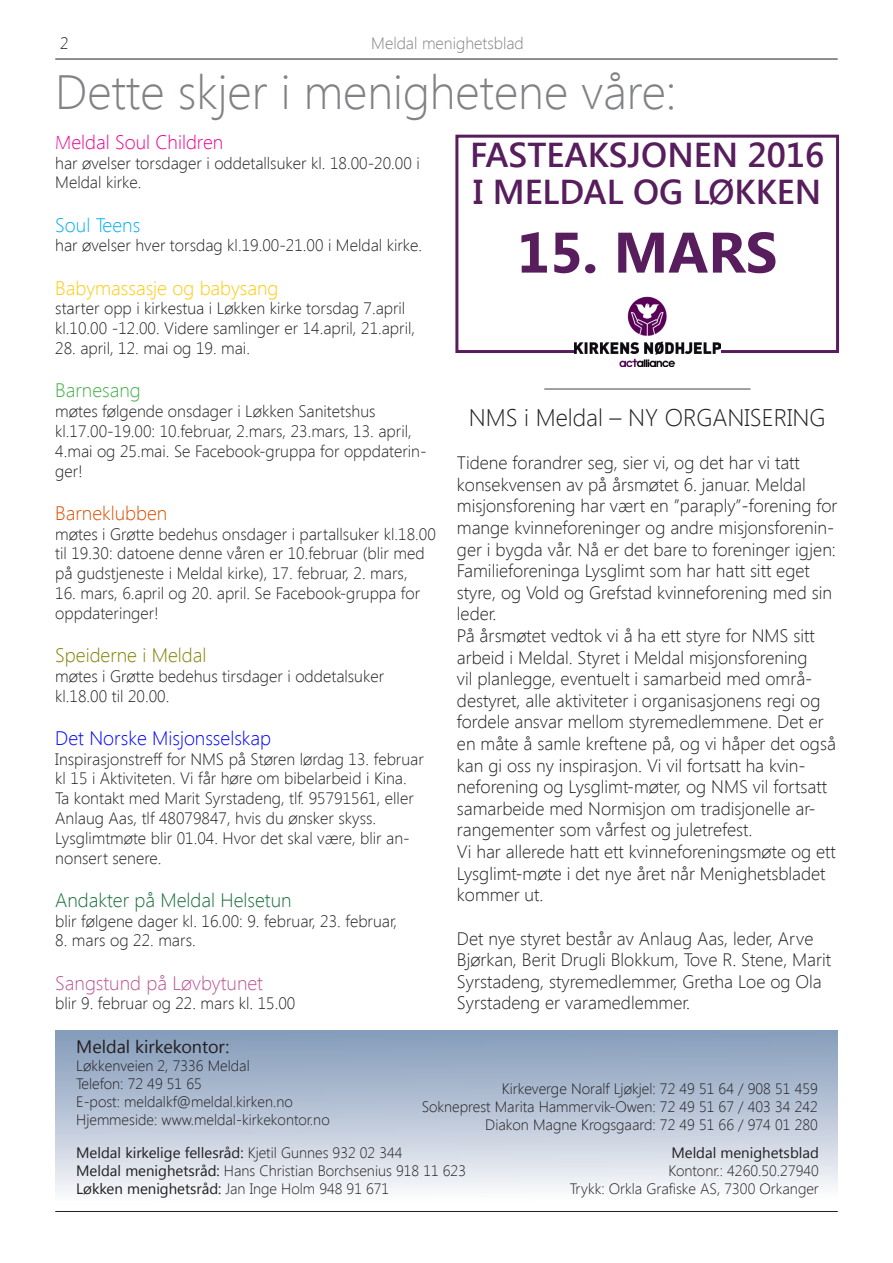
<style>
.page{position:relative;width:893px;height:1263px;background:#fff}
.page>*{position:absolute;margin:0;border:0;box-sizing:border-box;transform-origin:0 0}
.t1{font:700 57px "Segoe UI";color:#571d5c}
.t2{font:300 48px "Segoe UI";color:#808285}
.t3{font:600 34.5px/36.9px "Segoe UI";color:#571d5c}
.t4{font:300 24px "Segoe UI";color:#231f20}
.t5{font:300 19.5px "Segoe UI";color:#176c3b}
.t6{font:300 19.5px "Segoe UI";color:#00f}
.t7{font:300 19.5px "Segoe UI";color:#feca0a}
.t8{font:300 19.5px "Segoe UI";color:#ba5493}
.t9{font:300 19.5px "Segoe UI";color:#ed028c}
.t10{font:300 19.5px "Segoe UI";color:#7f7f00}
.t11{font:300 19.5px "Segoe UI";color:#d84e00}
.t12{font:300 19.5px "Segoe UI";color:#00aeef}
.t13{font:300 19.5px "Segoe UI";color:#40ae49}
.t14{font:300 18px/21.6px "Segoe UI";color:#231f20}
.t15{font:18px "Segoe UI";color:#231f20}
.t16{font:300 16.5px/19.8px "Segoe UI";color:#231f20}
.t17{font:300 16.5px "Segoe UI";color:#808285}
.t18{font:300 15px/18px "Segoe UI";color:#231f20;text-align:right}
.t19{font:15px "Segoe UI";color:#231f20}
.s1{font-family:"Eras ITC"}
.s2{font-weight:400}
</style>
<div class="page">
<div style="left:55px;top:1030px;width:782px;height:170px;background:linear-gradient(to bottom,#8199b8,#f8f8fa)"></div>
<hr style="left:55px;top:59px;width:783px;height:1px;background:#231f20">
<hr style="left:55px;top:1211px;width:783px;height:1px;background:#231f20">
<div style="left:455px;top:135px;width:384px;height:218px;border:3px solid #571d5c"></div>
<img style="left:574px;top:296px;width:146px;height:70px">
<hr style="left:544px;top:388px;width:206px;height:2px;background:#808285">
<p class="t16" style="left:60px;top:33px;width:10px">2</p>
<p class="t17" style="left:371px;top:32px;width:154px">Meldal menighetsblad</p>
<h2 class="t2" style="left:55px;top:59px;width:623px">Dette skjer i menighetene våre:</h2>
<p class="t9" style="left:55px;top:128px;width:170px"><span class="s1">M</span>eldal Soul Children</p>
<p class="t16" style="left:55px;top:152px;width:366px">har øvelser torsdager i oddetallsuker kl. 18.00-20.00 i<br>Meldal kirke.</p>
<p class="t12" style="left:55px;top:211px;width:87px">Soul Teens</p>
<p class="t16" style="left:55px;top:235px;width:368px">har øvelser hver torsdag kl.19.00-21.00 i Meldal kirke.</p>
<p class="t7" style="left:55px;top:274px;width:225px">Babymassasje og babysang</p>
<p class="t16" style="left:55px;top:298px;width:361px">starter opp i kirkestua i Løkken kirke torsdag 7.april kl.10.00 -12.00. Videre samlinger er 14.april, 21.april,</p>
<p class="t16" style="left:55px;top:338px;width:196px">28. april, 12. mai og 19. mai.</p>
<p class="t13" style="left:55px;top:377px;width:87px">Barnesang</p>
<p class="t16" style="left:55px;top:401px;width:373px">møtes følgende onsdager i Løkken Sanitetshus kl.17.00-19.00: 10.februar, 2.mars, 23.mars, 13. april, 4.mai og 25.mai. Se Facebook-gruppa for oppdaterin&shy;ger!</p>
<p class="t11" style="left:55px;top:499px;width:114px">Barneklubben</p>
<p class="t16" style="left:55px;top:523px;width:382px">møtes i Grøtte bedehus onsdager i partallsuker kl.18.00 til 19.30: datoene denne våren er 10.februar (blir med på gudstjeneste i Meldal kirke), 17. februar, 2. mars,</p>
<p class="t16" style="left:55px;top:583px;width:366px">16. mars, 6.april og 20. april. Se Facebook-gruppa for oppdateringer!</p>
<p class="t10" style="left:55px;top:641px;width:153px">Speiderne i Meldal</p>
<p class="t16" style="left:55px;top:665px;width:330px">møtes i Grøtte bedehus tirsdager i oddetalsuker kl.18.00 til 20.00.</p>
<p class="t6" style="left:55px;top:724px;width:217px">Det Norske Misjonsselskap</p>
<p class="t16" style="left:55px;top:748px;width:370px">Inspirasjonstreff for NMS på Støren lørdag 13. februar kl 15 i Aktiviteten. Vi får høre om bibelarbeid i Kina.<br>Ta kontakt med Marit Syrstadeng, tlf. 95791561, eller Anlaug Aas, tlf 48079847, hvis du ønsker skyss.<br>Lysglimtmøte blir 01.04. Hvor det skal være, blir an&shy;nonsert senere.</p>
<p class="t5" style="left:55px;top:886px;width:238px">Andakter på Meldal Helsetun</p>
<p class="t16" style="left:55px;top:910px;width:343px">blir følgene dager kl. 16.00: 9. februar, 23. februar,</p>
<p class="t16" style="left:55px;top:930px;width:142px">8. mars og 22. mars.</p>
<p class="t8" style="left:55px;top:969px;width:209px">Sangstund på Løvbytunet</p>
<p class="t16" style="left:55px;top:993px;width:242px">blir 9. februar og 22. mars kl. 15.00</p>
<h3 class="t3" style="left:470px;top:135px;width:356px">FASTEAKSJONEN 2016<br>I MELDAL OG LØKKEN</h3>
<h1 class="t1" style="left:517px;top:212px;width:262px">15. MARS</h1>
<h3 class="t4" style="left:469px;top:401px;width:358px">NMS i Meldal – NY ORGANISERING</h3>
<p class="t14" style="left:457px;top:451px;width:382px">Tidene forandrer seg, sier vi, og det har vi tatt konsekvensen av på årsmøtet 6. januar. Meldal misjonsforening har vært en ”paraply”-forening for mange kvinneforeninger og andre misjonsforenin&shy;ger i bygda vår. Nå er det bare to foreninger igjen:<br>Familieforeninga Lysglimt som har hatt sitt eget styre, og Vold og Grefstad kvinneforening med sin leder.<br>På årsmøtet vedtok vi å ha ett styre for NMS sitt arbeid i Meldal. Styret i Meldal misjonsforening<br>vil planlegge, eventuelt i samarbeid med områ&shy;destyret, alle aktiviteter i organisasjonens regi og fordele ansvar mellom styremedlemmene. Det er en måte å samle kreftene på, og vi håper det også kan gi oss ny inspirasjon. Vi vil fortsatt ha kvin&shy;neforening og Lysglimt-møter, og NMS vil fortsatt samarbeide med Normisjon om tradisjonelle ar&shy;rangementer som vårfest og juletrefest.<br>Vi har allerede hatt ett kvinneforeningsmøte og ett Lysglimt-møte i det nye året når Menighetsbladet kommer ut.</p>
<p class="t14" style="left:457px;top:927px;width:376px">Det nye styret består av Anlaug Aas, leder, Arve Bjørkan, Berit Drugli Blokkum, Tove R. Stene, Marit Syrstadeng, styremedlemmer, Gretha Loe og Ola Syrstadeng er varamedlemmer.</p>
<p class="t15" style="left:76px;top:1034px;width:155px">Meldal kirkekontor:</p>
<p class="t18" style="left:76px;top:1056px;width:255px;text-align:left">Løkkenveien 2, 7336 Meldal<br>Telefon: 72 49 51 65<br>E-post: meldalkf@meldal.kirken.no<br>Hjemmeside: www.meldal-kirkekontor.no</p>
<p class="t18" style="left:422px;top:1079px;width:398px">Kirkeverge Noralf Ljøkjel: 72 49 51 64 / 908 51 459<br>Sokneprest Marita Hammervik-Owen: 72 49 51 67 / 403 34 242<br>Diakon Magne Krogsgaard: 72 49 51 66 / 974 01 280</p>
<p class="t18" style="left:76px;top:1143px;width:391px;text-align:left"><span class="s2">Meldal kirkelige fellesråd:</span> Kjetil Gunnes 932 02 344<br><span class="s2">Meldal menighetsråd:</span> Hans Christian Borchsenius 918 11 623<br><span class="s2">Løkken menighetsråd:</span> Jan Inge Holm 948 91 671</p>
<p class="t19" style="left:671px;top:1142px;width:149px">Meldal menighetsblad</p>
<p class="t18" style="left:570px;top:1161px;width:251px">Kontonr.: 4260.50.27940<br>Trykk: Orkla Grafiske AS, 7300 Orkanger</p>
</div>
